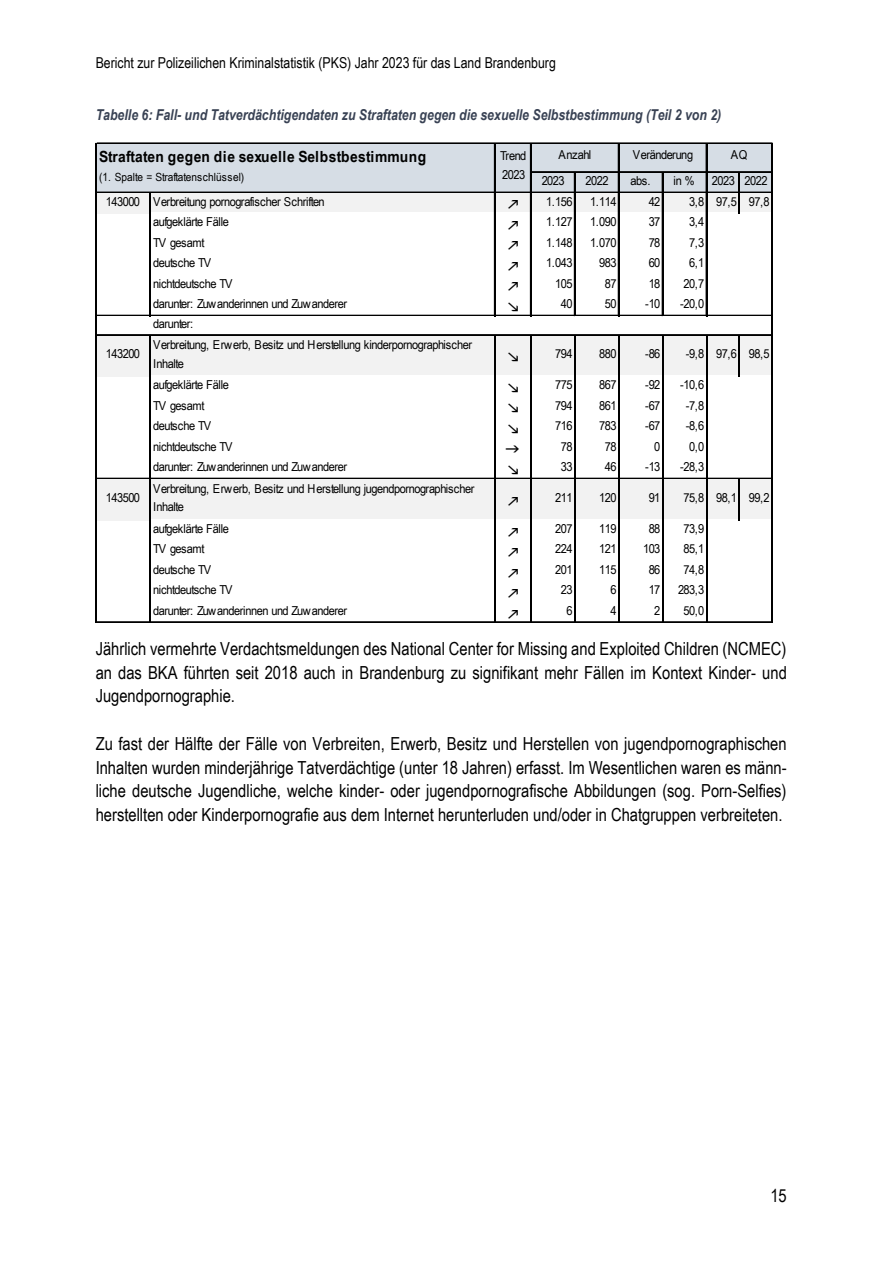
<style>
.page{position:relative;width:893px;height:1263px;background:#fff}
.page>*{position:absolute;margin:0;border:0;box-sizing:border-box;transform-origin:0 0}
.t1{font:18px/23.7px "Arial Narrow";color:#000;text-align:justify}
.t2{font:700 15.45px "Arial Narrow";letter-spacing:.015em;color:#000;scale:1.1 1}
.t3{font:italic 700 15px "Arial Narrow";color:#394254}
.t4{font:15px "Arial Narrow";color:#000}
.t5{font:12.3px/18.5px "Arial Narrow";letter-spacing:-.035em;color:#000;scale:1.1 1}
.t6{font:11.25px "Arial Narrow";color:#000;scale:1.1 1}
</style>
<div class="page">
<div style="left:97px;top:144px;width:675px;height:49px;background:#d6dde5"></div>
<div style="left:97px;top:192px;width:675px;height:22px;background:#f2f2f2"></div>
<div style="left:150px;top:213px;width:622px;height:21px;background:#fff"></div>
<div style="left:97px;top:335px;width:675px;height:42px;background:#f2f2f2"></div>
<div style="left:150px;top:376px;width:622px;height:21px;background:#fff"></div>
<div style="left:97px;top:478px;width:675px;height:42px;background:#f2f2f2"></div>
<div style="left:150px;top:519px;width:622px;height:22px;background:#fff"></div>
<hr style="left:149px;top:193px;width:1px;height:123px;background:#000">
<hr style="left:150px;top:193px;width:1px;height:123px;background:#000">
<hr style="left:494px;top:144px;width:1px;height:172px;background:#000">
<hr style="left:530px;top:144px;width:1px;height:172px;background:#000">
<hr style="left:574px;top:173px;width:1px;height:143px;background:#000">
<hr style="left:618px;top:144px;width:1px;height:172px;background:#000">
<hr style="left:662px;top:173px;width:1px;height:143px;background:#000">
<hr style="left:706px;top:144px;width:1px;height:172px;background:#000">
<hr style="left:738px;top:173px;width:1px;height:41px;background:#000">
<hr style="left:739px;top:173px;width:1px;height:41px;background:#000">
<hr style="left:738px;top:336px;width:1px;height:41px;background:#000">
<hr style="left:739px;top:336px;width:1px;height:41px;background:#000">
<hr style="left:96px;top:143px;width:1px;height:480px;background:#000">
<hr style="left:494px;top:336px;width:1px;height:287px;background:#000">
<hr style="left:530px;top:336px;width:1px;height:287px;background:#000">
<hr style="left:618px;top:336px;width:1px;height:287px;background:#000">
<hr style="left:706px;top:336px;width:1px;height:287px;background:#000">
<hr style="left:771px;top:144px;width:1px;height:479px;background:#000">
<hr style="left:574px;top:336px;width:1px;height:287px;background:#000">
<hr style="left:662px;top:336px;width:1px;height:287px;background:#000">
<hr style="left:738px;top:479px;width:1px;height:41px;background:#000">
<hr style="left:739px;top:479px;width:1px;height:41px;background:#000">
<hr style="left:150px;top:336px;width:1px;height:287px;background:#000">
<hr style="left:97px;top:143px;width:675px;height:1px;background:#000">
<hr style="left:531px;top:171px;width:241px;height:1px;background:#000">
<hr style="left:531px;top:172px;width:241px;height:1px;background:#000">
<hr style="left:97px;top:192px;width:675px;height:1px;background:#000">
<hr style="left:97px;top:315px;width:675px;height:1px;background:#000">
<hr style="left:97px;top:334px;width:675px;height:1px;background:#000">
<hr style="left:97px;top:335px;width:675px;height:1px;background:#000">
<hr style="left:97px;top:478px;width:675px;height:1px;background:#000">
<hr style="left:97px;top:621px;width:675px;height:1px;background:#000">
<hr style="left:97px;top:622px;width:675px;height:1px;background:#000">
<p class="t4" style="left:96px;top:54px;width:462px">Bericht zur Polizeilichen Kriminalstatistik (PKS) Jahr 2023 für das Land Brandenburg</p>
<p class="t3" style="left:96px;top:106px;width:627px">Tabelle 6: Fall- und Tatverdächtigendaten zu Straftaten gegen die sexuelle Selbstbestimmung (Teil 2 von 2)</p>
<p class="t2" style="left:99px;top:148px;width:299px">Straftaten gegen die sexuelle Selbstbestimmung</p>
<p class="t6" style="left:99px;top:171px;width:134px">(1. Spalte = Straftatenschlüssel)</p>
<p class="t5" style="left:500px;top:147px;width:26px">Trend<br>2023</p>
<p class="t5" style="left:559px;top:146px;width:31px">Anzahl</p>
<p class="t5" style="left:633px;top:146px;width:56px">Veränderung</p>
<p class="t5" style="left:731px;top:146px;width:17px">AQ</p>
<p class="t5" style="left:542px;top:171px;width:22px">2023</p>
<p class="t5" style="left:586px;top:171px;width:22px">2022</p>
<p class="t5" style="left:631px;top:171px;width:20px">abs.</p>
<p class="t5" style="left:673px;top:171px;width:21px">in %</p>
<p class="t5" style="left:712px;top:171px;width:52px">2023 2022</p>
<p class="t5" style="left:106px;top:192px;width:200px">143000 Verbreitung pornografischer Schriften</p>
<p class="t5" style="left:546px;top:192px;width:26px">1.156</p>
<p class="t5" style="left:590px;top:192px;width:26px">1.114</p>
<p class="t5" style="left:649px;top:192px;width:12px">42</p>
<p class="t5" style="left:689px;top:192px;width:75px">3,8 97,5 97,8</p>
<p class="t5" style="left:153px;top:212px;width:71px">aufgeklärte Fälle</p>
<p class="t5" style="left:546px;top:212px;width:26px">1.127</p>
<p class="t5" style="left:590px;top:212px;width:26px">1.090</p>
<p class="t5" style="left:649px;top:212px;width:12px">37</p>
<p class="t5" style="left:689px;top:212px;width:15px">3,4</p>
<p class="t5" style="left:153px;top:233px;width:48px">TV gesamt</p>
<p class="t5" style="left:546px;top:233px;width:26px">1.148</p>
<p class="t5" style="left:590px;top:233px;width:26px">1.070</p>
<p class="t5" style="left:649px;top:233px;width:12px">78</p>
<p class="t5" style="left:689px;top:233px;width:15px">7,3</p>
<p class="t5" style="left:153px;top:253px;width:54px">deutsche TV</p>
<p class="t5" style="left:546px;top:253px;width:26px">1.043</p>
<p class="t5" style="left:599px;top:253px;width:17px">983</p>
<p class="t5" style="left:649px;top:253px;width:12px">60</p>
<p class="t5" style="left:689px;top:253px;width:15px">6,1</p>
<p class="t5" style="left:153px;top:274px;width:74px">nichtdeutsche TV</p>
<p class="t5" style="left:555px;top:274px;width:17px">105</p>
<p class="t5" style="left:605px;top:274px;width:12px">87</p>
<p class="t5" style="left:649px;top:274px;width:12px">18</p>
<p class="t5" style="left:683px;top:274px;width:20px">20,7</p>
<p class="t5" style="left:153px;top:294px;width:178px">darunter: Zuwanderinnen und Zuwanderer</p>
<p class="t5" style="left:561px;top:294px;width:12px">40</p>
<p class="t5" style="left:605px;top:294px;width:12px">50</p>
<p class="t5" style="left:645px;top:294px;width:15px">-10</p>
<p class="t5" style="left:680px;top:294px;width:23px">-20,0</p>
<p class="t5" style="left:153px;top:314px;width:38px">darunter:</p>
<p class="t5" style="left:106px;top:345px;width:33px">143200</p>
<p class="t5" style="left:153px;top:336px;width:292px">Verbreitung, Erwerb, Besitz und Herstellung kinderpornographischer<br>Inhalte</p>
<p class="t5" style="left:555px;top:345px;width:17px">794</p>
<p class="t5" style="left:599px;top:345px;width:17px">880</p>
<p class="t5" style="left:645px;top:345px;width:15px">-86</p>
<p class="t5" style="left:686px;top:345px;width:78px">-9,8 97,6 98,5</p>
<p class="t5" style="left:153px;top:375px;width:71px">aufgeklärte Fälle</p>
<p class="t5" style="left:555px;top:375px;width:17px">775</p>
<p class="t5" style="left:599px;top:375px;width:17px">867</p>
<p class="t5" style="left:645px;top:375px;width:15px">-92</p>
<p class="t5" style="left:680px;top:375px;width:23px">-10,6</p>
<p class="t5" style="left:153px;top:396px;width:48px">TV gesamt</p>
<p class="t5" style="left:555px;top:396px;width:17px">794</p>
<p class="t5" style="left:599px;top:396px;width:17px">861</p>
<p class="t5" style="left:645px;top:396px;width:15px">-67</p>
<p class="t5" style="left:686px;top:396px;width:18px">-7,8</p>
<p class="t5" style="left:153px;top:417px;width:54px">deutsche TV</p>
<p class="t5" style="left:555px;top:417px;width:17px">716</p>
<p class="t5" style="left:599px;top:417px;width:17px">783</p>
<p class="t5" style="left:645px;top:417px;width:15px">-67</p>
<p class="t5" style="left:686px;top:417px;width:18px">-8,6</p>
<p class="t5" style="left:153px;top:437px;width:74px">nichtdeutsche TV</p>
<p class="t5" style="left:561px;top:437px;width:12px">78</p>
<p class="t5" style="left:605px;top:437px;width:12px">78</p>
<p class="t5" style="left:654px;top:437px;width:7px">0</p>
<p class="t5" style="left:689px;top:437px;width:15px">0,0</p>
<p class="t5" style="left:153px;top:458px;width:178px">darunter: Zuwanderinnen und Zuwanderer</p>
<p class="t5" style="left:561px;top:458px;width:12px">33</p>
<p class="t5" style="left:605px;top:458px;width:12px">46</p>
<p class="t5" style="left:645px;top:458px;width:15px">-13</p>
<p class="t5" style="left:680px;top:458px;width:23px">-28,3</p>
<p class="t5" style="left:106px;top:488px;width:33px">143500</p>
<p class="t5" style="left:153px;top:479px;width:294px">Verbreitung, Erwerb, Besitz und Herstellung jugendpornographischer<br>Inhalte</p>
<p class="t5" style="left:555px;top:488px;width:17px">211</p>
<p class="t5" style="left:599px;top:488px;width:17px">120</p>
<p class="t5" style="left:649px;top:488px;width:12px">91</p>
<p class="t5" style="left:683px;top:488px;width:80px">75,8 98,1 99,2</p>
<p class="t5" style="left:153px;top:519px;width:71px">aufgeklärte Fälle</p>
<p class="t5" style="left:555px;top:519px;width:17px">207</p>
<p class="t5" style="left:599px;top:519px;width:17px">119</p>
<p class="t5" style="left:649px;top:519px;width:12px">88</p>
<p class="t5" style="left:683px;top:519px;width:20px">73,9</p>
<p class="t5" style="left:153px;top:540px;width:48px">TV gesamt</p>
<p class="t5" style="left:555px;top:540px;width:17px">224</p>
<p class="t5" style="left:599px;top:540px;width:17px">121</p>
<p class="t5" style="left:643px;top:540px;width:17px">103</p>
<p class="t5" style="left:683px;top:540px;width:20px">85,1</p>
<p class="t5" style="left:153px;top:560px;width:54px">deutsche TV</p>
<p class="t5" style="left:555px;top:560px;width:17px">201</p>
<p class="t5" style="left:599px;top:560px;width:17px">115</p>
<p class="t5" style="left:649px;top:560px;width:12px">86</p>
<p class="t5" style="left:683px;top:560px;width:20px">74,8</p>
<p class="t5" style="left:153px;top:581px;width:74px">nichtdeutsche TV</p>
<p class="t5" style="left:561px;top:581px;width:12px">23</p>
<p class="t5" style="left:610px;top:581px;width:7px">6</p>
<p class="t5" style="left:649px;top:581px;width:12px">17</p>
<p class="t5" style="left:678px;top:581px;width:26px">283,3</p>
<p class="t5" style="left:153px;top:601px;width:178px">darunter: Zuwanderinnen und Zuwanderer</p>
<p class="t5" style="left:566px;top:601px;width:7px">6</p>
<p class="t5" style="left:610px;top:601px;width:7px">4</p>
<p class="t5" style="left:654px;top:601px;width:7px">2</p>
<p class="t5" style="left:683px;top:601px;width:20px">50,0</p>
<h1 class="t1" style="left:96px;top:636px;width:693px">Jährlich vermehrte Verdachtsmeldungen des National Center for Missing and Exploited Children (NCMEC) an das BKA führten seit 2018 auch in Brandenburg zu signifikant mehr Fällen im Kontext Kinder- und Jugendpornographie.</h1>
<p class="t1" style="left:96px;top:731px;width:692px">Zu fast der Hälfte der Fälle von Verbreiten, Erwerb, Besitz und Herstellen von jugendpornographischen Inhalten wurden minderjährige Tatverdächtige (unter 18 Jahren) erfasst. Im Wesentlichen waren es männ&shy;liche deutsche Jugendliche, welche kinder- oder jugendpornografische Abbildungen (sog. Porn-Selfies) herstellten oder Kinderpornografie aus dem Internet herunterluden und/oder in Chatgruppen verbreiteten.</p>
<h1 class="t1" style="left:770px;top:1184px;width:18px">15</h1>
</div>
